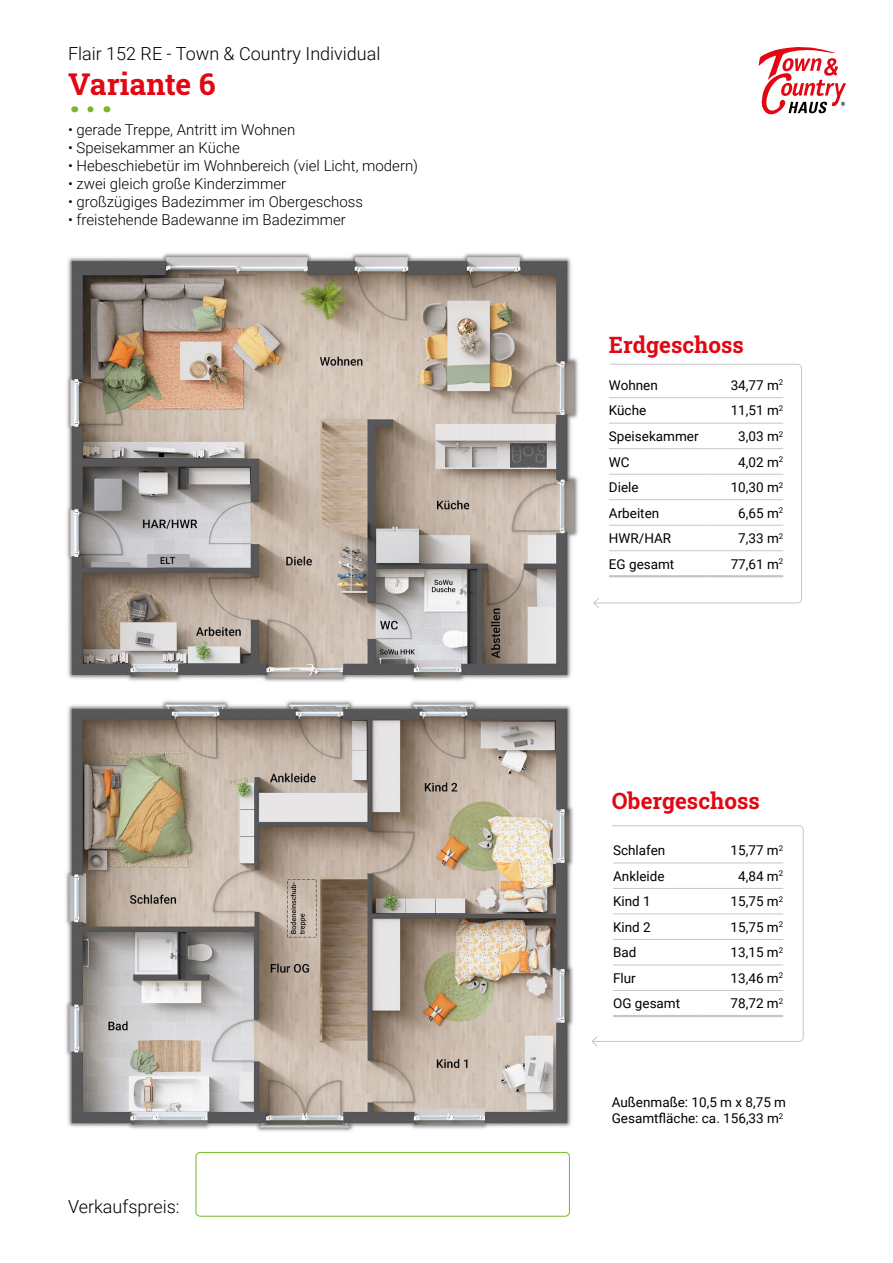
<style>
.page{position:relative;width:893px;height:1263px;background:#fff}
.page>*{position:absolute;margin:0;border:0;box-sizing:border-box;transform-origin:0 0}
.t1{font:30px "Roboto Slab";color:#e30613}
.t2{font:22.5px "Roboto Slab";color:#e30613}
.t3{font:300 18px "Roboto";color:#000}
.t4{font:300 15px "Roboto";color:#000}
.t5{font:13.5px/16.2px "Roboto";color:#000}
</style>
<div class="page">
<svg style="left:758px;top:47px;width:88px;height:67px"></svg>
<img style="left:66px;top:253px;width:512px;height:429px">
<img style="left:65px;top:700px;width:509px;height:432px">
<svg style="left:600px;top:363px;width:202px;height:241px"></svg>
<svg style="left:593px;top:598px;width:7px;height:10px"></svg>
<hr style="left:609px;top:474px;width:98px;height:1px;background:#c6c6c6">
<hr style="left:707px;top:474px;width:76px;height:1px;background:#c6c6c6">
<hr style="left:609px;top:397px;width:98px;height:1px;background:#c6c6c6">
<hr style="left:707px;top:397px;width:76px;height:1px;background:#c6c6c6">
<hr style="left:609px;top:423px;width:98px;height:1px;background:#c6c6c6">
<hr style="left:609px;top:448px;width:98px;height:1px;background:#c6c6c6">
<hr style="left:707px;top:423px;width:76px;height:1px;background:#c6c6c6">
<hr style="left:707px;top:448px;width:76px;height:1px;background:#c6c6c6">
<hr style="left:609px;top:499px;width:98px;height:1px;background:#c6c6c6">
<hr style="left:609px;top:525px;width:98px;height:1px;background:#c6c6c6">
<hr style="left:707px;top:499px;width:76px;height:1px;background:#c6c6c6">
<hr style="left:707px;top:525px;width:76px;height:1px;background:#c6c6c6">
<hr style="left:609px;top:550px;width:98px;height:1px;background:#c6c6c6">
<hr style="left:707px;top:550px;width:76px;height:1px;background:#c6c6c6">
<hr style="left:609px;top:575px;width:98px;height:2px;background:#c6c6c6">
<hr style="left:707px;top:575px;width:76px;height:2px;background:#c6c6c6">
<svg style="left:598px;top:825px;width:206px;height:217px"></svg>
<svg style="left:591px;top:1036px;width:7px;height:11px"></svg>
<hr style="left:613px;top:862px;width:85px;height:1px;background:#c6c6c6">
<hr style="left:613px;top:888px;width:85px;height:1px;background:#c6c6c6">
<hr style="left:698px;top:862px;width:85px;height:1px;background:#c6c6c6">
<hr style="left:698px;top:888px;width:85px;height:1px;background:#c6c6c6">
<hr style="left:613px;top:913px;width:85px;height:1px;background:#c6c6c6">
<hr style="left:698px;top:913px;width:85px;height:1px;background:#c6c6c6">
<hr style="left:613px;top:939px;width:85px;height:1px;background:#c6c6c6">
<hr style="left:698px;top:939px;width:85px;height:1px;background:#c6c6c6">
<hr style="left:613px;top:964px;width:85px;height:1px;background:#c6c6c6">
<hr style="left:698px;top:964px;width:85px;height:1px;background:#c6c6c6">
<hr style="left:613px;top:990px;width:85px;height:1px;background:#c6c6c6">
<hr style="left:698px;top:990px;width:85px;height:1px;background:#c6c6c6">
<hr style="left:613px;top:1015px;width:85px;height:2px;background:#c6c6c6">
<hr style="left:698px;top:1015px;width:85px;height:2px;background:#c6c6c6">
<svg style="left:90px;top:106px;width:4px;height:6px"></svg>
<div style="left:196px;top:1152px;width:374px;height:64px;border:1px solid #76b82a;border-radius:4px"></div>
<h3 class="t3" style="left:68px;top:41px;width:314px">Flair 152 RE - Town &amp; Country Individual</h3>
<h1 class="t1" style="left:68px;top:63px;width:149px">Variante 6</h1>
<p class="t4" style="left:68px;top:119px;width:229px">• gerade Treppe, Antritt im Wohnen</p>
<p class="t4" style="left:68px;top:137px;width:173px">• Speisekammer an Küche</p>
<p class="t4" style="left:68px;top:155px;width:352px">• Hebeschiebetür im Wohnbereich (viel Licht, modern)</p>
<p class="t4" style="left:68px;top:173px;width:220px">• zwei gleich große Kinderzimmer</p>
<p class="t4" style="left:68px;top:191px;width:297px">• großzügiges Badezimmer im Obergeschoss</p>
<p class="t4" style="left:68px;top:209px;width:279px">• freistehende Badewanne im Badezimmer</p>
<h3 class="t3" style="left:68px;top:1194px;width:113px">Verkaufspreis:</h3>
<h2 class="t2" style="left:609px;top:329px;width:136px">Erdgeschoss</h2>
<p class="t5" style="left:609px;top:377px;width:50px">Wohnen</p>
<p class="t5" style="left:731px;top:377px;width:54px">34,77 m<sup>2</sup></p>
<p class="t5" style="left:609px;top:402px;width:39px">Küche</p>
<p class="t5" style="left:731px;top:402px;width:54px">11,51 m<sup>2</sup></p>
<p class="t5" style="left:609px;top:428px;width:91px">Speisekammer</p>
<p class="t5" style="left:738px;top:428px;width:46px">3,03 m<sup>2</sup></p>
<p class="t5" style="left:609px;top:453px;width:22px">WC</p>
<p class="t5" style="left:738px;top:453px;width:46px">4,02 m<sup>2</sup></p>
<p class="t5" style="left:609px;top:479px;width:31px">Diele</p>
<p class="t5" style="left:731px;top:479px;width:54px">10,30 m<sup>2</sup></p>
<p class="t5" style="left:609px;top:504px;width:52px">Arbeiten</p>
<p class="t5" style="left:738px;top:504px;width:46px">6,65 m<sup>2</sup></p>
<p class="t5" style="left:609px;top:530px;width:64px">HWR/HAR</p>
<p class="t5" style="left:738px;top:530px;width:46px">7,33 m<sup>2</sup></p>
<p class="t5" style="left:609px;top:555px;width:67px">EG gesamt</p>
<p class="t5" style="left:731px;top:555px;width:54px">77,61 m<sup>2</sup></p>
<h2 class="t2" style="left:612px;top:786px;width:150px">Obergeschoss</h2>
<p class="t5" style="left:613px;top:842px;width:54px">Schlafen</p>
<p class="t5" style="left:731px;top:842px;width:54px">15,77 m<sup>2</sup></p>
<p class="t5" style="left:613px;top:867px;width:53px">Ankleide</p>
<p class="t5" style="left:738px;top:867px;width:46px">4,84 m<sup>2</sup></p>
<p class="t5" style="left:613px;top:893px;width:39px">Kind 1</p>
<p class="t5" style="left:731px;top:893px;width:54px">15,75 m<sup>2</sup></p>
<p class="t5" style="left:613px;top:918px;width:39px">Kind 2</p>
<p class="t5" style="left:731px;top:918px;width:54px">15,75 m<sup>2</sup></p>
<p class="t5" style="left:613px;top:944px;width:25px">Bad</p>
<p class="t5" style="left:731px;top:944px;width:54px">13,15 m<sup>2</sup></p>
<p class="t5" style="left:613px;top:969px;width:24px">Flur</p>
<p class="t5" style="left:731px;top:969px;width:54px">13,46 m<sup>2</sup></p>
<p class="t5" style="left:613px;top:995px;width:69px">OG gesamt</p>
<p class="t5" style="left:731px;top:995px;width:54px">78,72 m<sup>2</sup></p>
<p class="t5" style="left:612px;top:1094px;width:176px">Außenmaße: 10,5 m x 8,75 m<br>Gesamtfläche: ca. 156,33 m<sup>2</sup></p>
</div>
